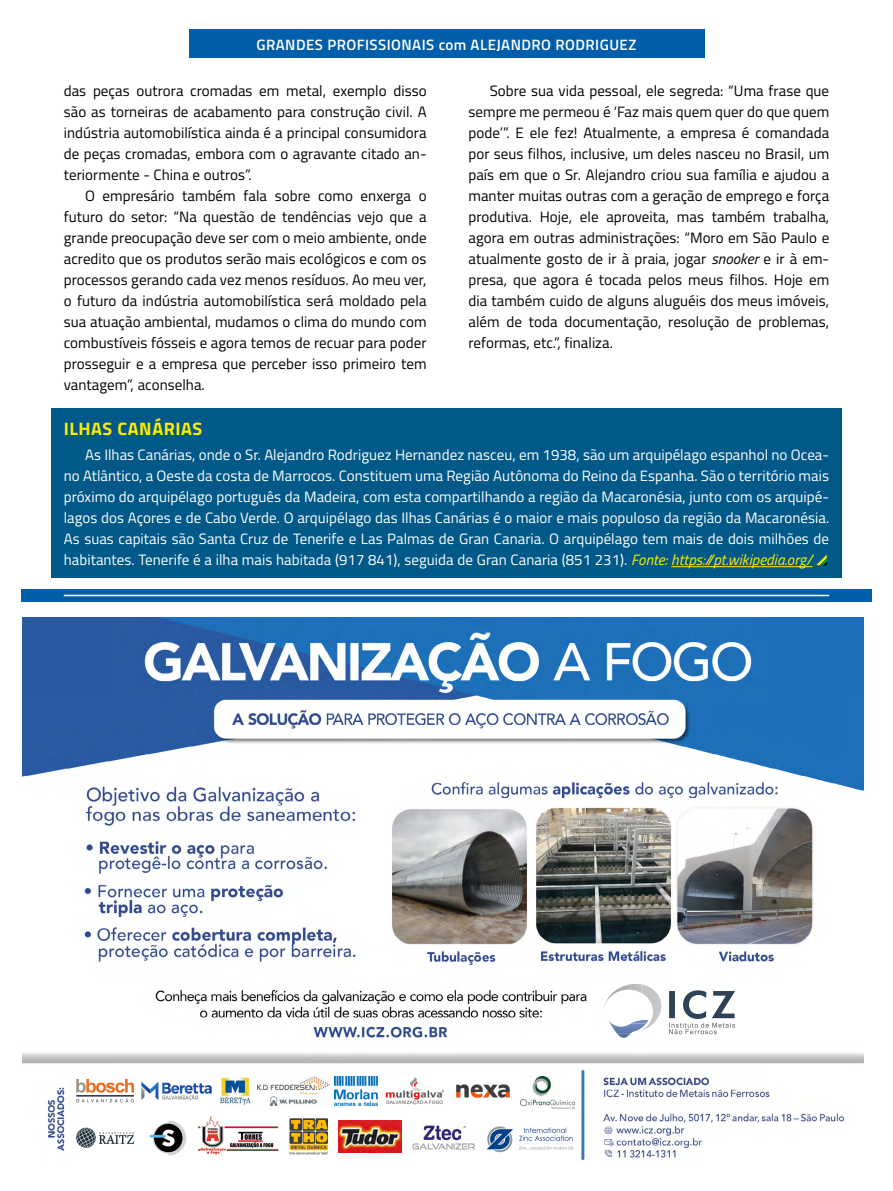
<style>
.page{position:relative;width:893px;height:1191px;background:#fff}
.page>*{position:absolute;margin:0;border:0;box-sizing:border-box;transform-origin:0 0}
.t1{font:700 18px "Titillium";letter-spacing:.03em;color:#ffed00}
.t2{font:15px/21px "Titillium";letter-spacing:.005em;color:#000;text-align:justify}
.t3{font:15px/21px "Titillium";letter-spacing:.005em;color:#fff;text-align:justify}
.t4{font:600 15px "Titillium";letter-spacing:.03em;color:#fff}
.s1{font-style:italic}
.s2{font-style:italic;color:#ffed00}
</style>
<div class="page">
<svg style="left:21px;top:589px;width:851px;height:13px;fill:#005eaa"></svg>
<hr style="left:64px;top:595px;width:765px;height:1px;background:#fff">
<div style="left:189px;top:30px;width:515px;height:28px;background:#005eaa"></div>
<div style="left:51px;top:408px;width:791px;height:170px;background:#005988"></div>
<hr style="left:671px;top:566px;width:141px;height:1px;background:#ffed00">
<svg style="left:816px;top:554px;width:11px;height:11px"></svg>
<img style="left:22px;top:617px;width:842px;height:544px">
<img style="left:77px;top:1079px;width:57px;height:23px">
<img style="left:219px;top:1076px;width:33px;height:29px">
<img style="left:486px;top:1123px;width:89px;height:31px">
<img style="left:258px;top:1076px;width:71px;height:29px">
<img style="left:335px;top:1076px;width:43px;height:29px">
<img style="left:383px;top:1072px;width:63px;height:37px">
<img style="left:452px;top:1079px;width:63px;height:23px">
<img style="left:520px;top:1076px;width:55px;height:32px">
<img style="left:74px;top:1123px;width:63px;height:27px">
<img style="left:147px;top:1116px;width:41px;height:41px">
<img style="left:199px;top:1113px;width:80px;height:46px">
<div style="left:289px;top:1118px;width:13px;height:12px;background:#3c3c3b"></div>
<svg style="left:289px;top:1131px;width:13px;height:12px"></svg>
<div style="left:302px;top:1118px;width:13px;height:12px;background:#3c3c3b"></div>
<div style="left:315px;top:1118px;width:13px;height:12px;background:#3c3c3b"></div>
<svg style="left:290px;top:1120px;width:38px;height:35px"></svg>
<img style="left:339px;top:1121px;width:63px;height:31px">
<img style="left:412px;top:1122px;width:63px;height:28px">
<div style="left:600px;top:981px;width:139px;height:59px;background:#fff"></div>
<svg style="left:669px;top:990px;width:66px;height:44px"></svg>
<img style="left:621px;top:984px;width:21px;height:5px">
<img style="left:642px;top:984px;width:19px;height:40px">
<svg style="left:604px;top:989px;width:49px;height:49px"></svg>
<img style="left:610px;top:1023px;width:36px;height:10px">
<img style="left:608px;top:1020px;width:40px;height:3px">
<img style="left:139px;top:1081px;width:74px;height:19px">
<p class="t4" style="left:257px;top:33px;width:381px">GRANDES PROFISSIONAIS com ALEJANDRO RODRIGUEZ</p>
<p class="t2" style="left:64px;top:80px;width:364px">das peças outrora cromadas em metal, exemplo disso são as torneiras de acabamento para construção civil. A indústria automobilística ainda é a principal consumidora de peças cromadas, embora com o agravante citado an&shy;teriormente - China e outros”.</p>
<p class="t2" style="left:64px;top:185px;width:364px;text-indent:21px">O empresário também fala sobre como enxerga o futuro do setor: “Na questão de tendências vejo que a grande preocupação deve ser com o meio ambiente, onde acredito que os produtos serão mais ecológicos e com os processos gerando cada vez menos resíduos. Ao meu ver, o futuro da indústria automobilística será moldado pela sua atuação ambiental, mudamos o clima do mundo com combustíveis fósseis e agora temos de recuar para poder prosseguir e a empresa que perceber isso primeiro tem vantagem”, aconselha.</p>
<p class="t2" style="left:468px;top:80px;width:362px;text-indent:21px">Sobre sua vida pessoal, ele segreda: “Uma frase que sempre me permeou é ‘Faz mais quem quer do que quem pode’”. E ele fez! Atualmente, a empresa é comandada por seus filhos, inclusive, um deles nasceu no Brasil, um país em que o Sr. Alejandro criou sua família e ajudou a manter muitas outras com a geração de emprego e força produtiva. Hoje, ele aproveita, mas também trabalha, agora em outras administrações: “Moro em São Paulo e atualmente gosto de ir à praia, jogar <span class="s1">snooker</span> e ir à em&shy;presa, que agora é tocada pelos meus filhos. Hoje em dia também cuido de alguns aluguéis dos meus imóveis, além de toda documentação, resolução de problemas, reformas, etc.”, finaliza.</p>
<p class="t1" style="left:64px;top:414px;width:140px">ILHAS CANÁRIAS</p>
<p class="t3" style="left:64px;top:443px;width:767px;text-indent:21px">As Ilhas Canárias, onde o Sr. Alejandro Rodriguez Hernandez nasceu, em 1938, são um arquipélago espanhol no Ocea&shy;no Atlântico, a Oeste da costa de Marrocos. Constituem uma Região Autônoma do Reino da Espanha. São o território mais próximo do arquipélago português da Madeira, com esta compartilhando a região da Macaronésia, junto com os arquipé&shy;lagos dos Açores e de Cabo Verde. O arquipélago das Ilhas Canárias é o maior e mais populoso da região da Macaronésia.<br>As suas capitais são Santa Cruz de Tenerife e Las Palmas de Gran Canaria. O arquipélago tem mais de dois milhões de habitantes. Tenerife é a ilha mais habitada (917 841), seguida de Gran Canaria (851 231). <span class="s2">Fonte: https://pt.wikipedia.org/</span></p>
</div>
